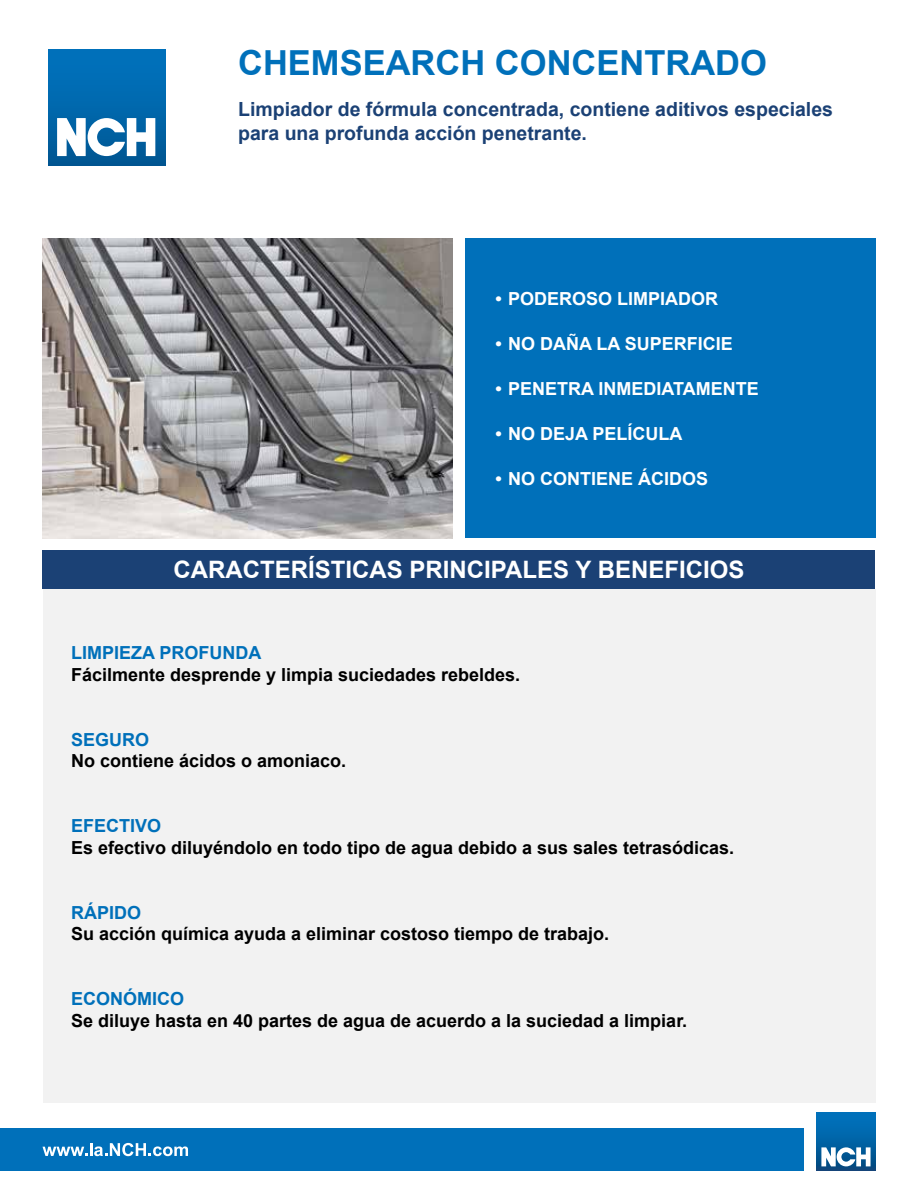
<style>
.page{position:relative;width:918px;height:1188px;background:#fff}
.page>*{position:absolute;margin:0;border:0;box-sizing:border-box;transform-origin:0 0}
.t1{font:700 34.5px "Arial";color:#0070ba}
.t2{font:700 24px "Arial";color:#fff}
.t3{font:700 19.5px/23.4px "Arial";color:#1b4175}
.t4{font:700 18px "Arial";color:#000}
.t5{font:700 18px "Arial";color:#fff}
.t6{font:700 18px "Arial";color:#0070ba}
</style>
<div class="page">
<div style="left:43px;top:550px;width:832px;height:39px;background:#1b4175"></div>
<div style="left:0;top:1128px;width:803px;height:43px;background:#0070ba"></div>
<div style="left:43px;top:589px;width:832px;height:514px;background:#f2f2f2"></div>
<div style="left:466px;top:238px;width:410px;height:300px;background:#0070ba"></div>
<img style="left:43px;top:238px;width:410px;height:301px">
<svg style="left:43px;top:1143px;width:145px;height:13px"></svg>
<svg style="left:816px;top:1112px;width:60px;height:59px"></svg>
<div style="left:817px;top:1112px;width:58px;height:59px;background:linear-gradient(to bottom,#0075c2,#084d82)"></div>
<svg style="left:821px;top:1147px;width:50px;height:19px"></svg>
<div style="left:48px;top:49px;width:117px;height:116px;background:linear-gradient(to bottom,#0074c0,#005895)"></div>
<svg style="left:57px;top:118px;width:98px;height:38px"></svg>
<h1 class="t1" style="left:238px;top:40px;width:530px">CHEMSEARCH CONCENTRADO</h1>
<p class="t3" style="left:238px;top:98px;width:596px">Limpiador de fórmula concentrada, contiene aditivos especiales para una profunda acción penetrante.</p>
<p class="t5" style="left:495px;top:287px;width:224px">• PODEROSO LIMPIADOR</p>
<p class="t5" style="left:495px;top:332px;width:239px">• NO DAÑA LA SUPERFICIE</p>
<p class="t5" style="left:495px;top:377px;width:265px">• PENETRA INMEDIATAMENTE</p>
<p class="t5" style="left:495px;top:422px;width:189px">• NO DEJA PELÍCULA</p>
<p class="t5" style="left:495px;top:467px;width:214px">• NO CONTIENE ÁCIDOS</p>
<h2 class="t2" style="left:174px;top:554px;width:572px">CARACTERÍSTICAS PRINCIPALES Y BENEFICIOS</h2>
<p class="t6" style="left:71px;top:641px;width:192px">LIMPIEZA PROFUNDA</p>
<p class="t4" style="left:71px;top:663px;width:451px">Fácilmente desprende y limpia suciedades rebeldes.</p>
<p class="t6" style="left:71px;top:728px;width:80px">SEGURO</p>
<p class="t4" style="left:71px;top:749px;width:277px">No contiene ácidos o amoniaco.</p>
<p class="t6" style="left:71px;top:814px;width:92px">EFECTIVO</p>
<p class="t4" style="left:71px;top:836px;width:665px">Es efectivo diluyéndolo en todo tipo de agua debido a sus sales tetrasódicas.</p>
<p class="t6" style="left:71px;top:900px;width:72px">RÁPIDO</p>
<p class="t4" style="left:71px;top:922px;width:540px">Su acción química ayuda a eliminar costoso tiempo de trabajo.</p>
<p class="t6" style="left:71px;top:987px;width:115px">ECONÓMICO</p>
<p class="t4" style="left:71px;top:1008px;width:618px">Se diluye hasta en 40 partes de agua de acuerdo a la suciedad a limpiar.</p>
</div>
